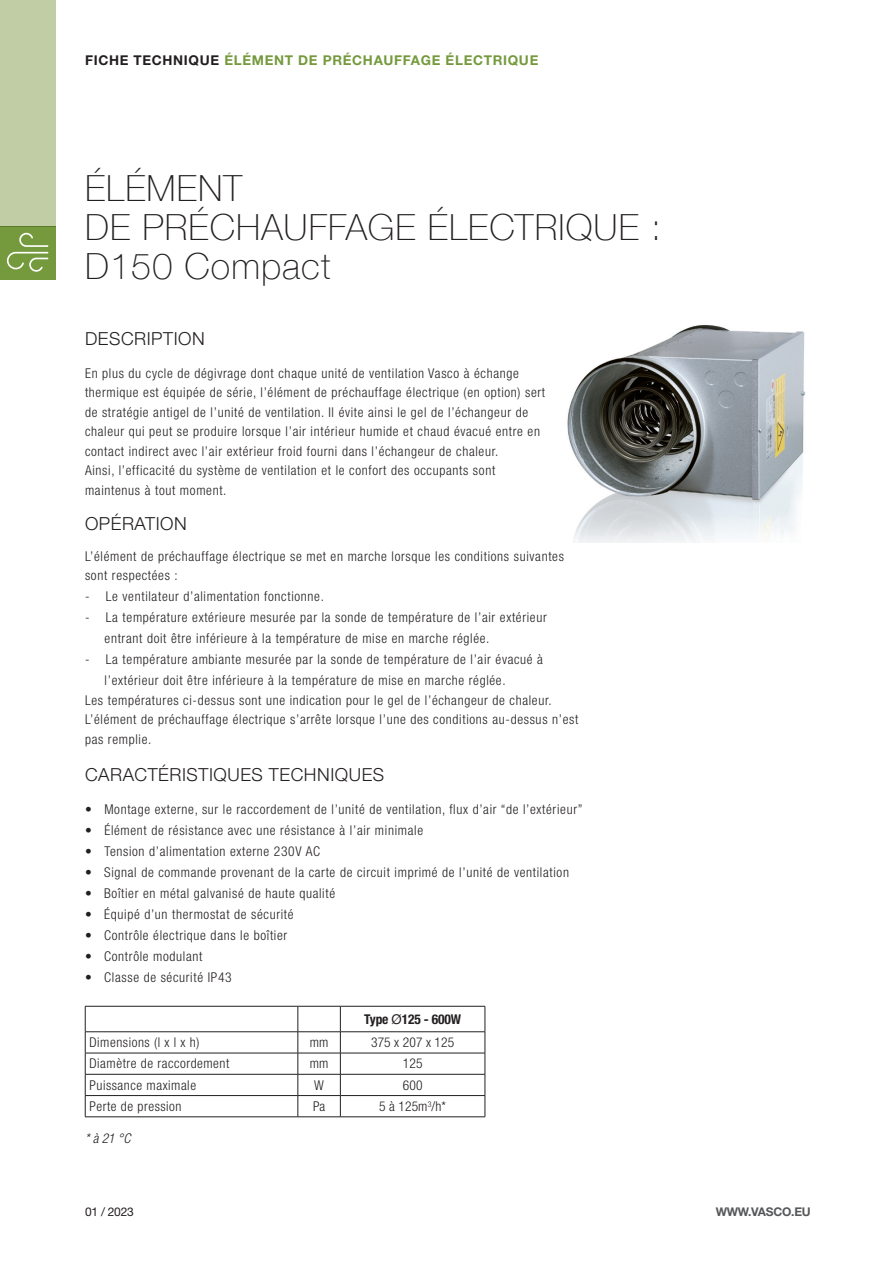
<style>
.page{position:relative;width:893px;height:1263px;background:#fff}
.page>*{position:absolute;margin:0;border:0;box-sizing:border-box;transform-origin:0 0}
.t1{font:100 36px/39px "Helvetica Neue";letter-spacing:.03em;color:#231f20}
.t2{font:300 18px "Helvetica Neue LT Std";letter-spacing:.03em;color:#231f20}
.t3{font:300 condensed 13.5px/19.5px "Helvetica Neue LT Std";letter-spacing:.05em;color:#231f20}
.t4{font:700 13.5px "Helvetica Neue LT Std";letter-spacing:.05em;color:#759a3d}
.t5{font:700 condensed 13.5px "Helvetica Neue LT Std";letter-spacing:-.01em;color:#231f20}
.t6{font:300 condensed 13.5px "Helvetica Neue LT Std";letter-spacing:.01em;color:#231f20}
.t7{font:italic 300 condensed 13.5px "Helvetica Neue LT Std";color:#231f20}
.t8{font:700 12px "Helvetica Neue LT Std";letter-spacing:-.02em;color:#57585a}
.t9{font:12px "Helvetica Neue LT Std";letter-spacing:-.02em;color:#231f20}
.s1{color:#231f20}
.s2{font-weight:400;font-stretch:normal}
</style>
<div class="page">
<div style="left:0;top:0;width:55px;height:226px;background:#c1cda4"></div>
<div style="left:0;top:226px;width:55px;height:54px;background:#759a3d"></div>
<svg style="left:7px;top:233px;width:41px;height:39px"></svg>
<img style="left:567px;top:325px;width:239px;height:218px">
<hr style="left:85px;top:1006px;width:213px;height:1px;background:#231f20">
<hr style="left:298px;top:1006px;width:42px;height:1px;background:#231f20">
<hr style="left:340px;top:1006px;width:145px;height:1px;background:#231f20">
<hr style="left:85px;top:1031px;width:213px;height:1px;background:#231f20">
<hr style="left:298px;top:1031px;width:42px;height:1px;background:#231f20">
<hr style="left:340px;top:1031px;width:145px;height:1px;background:#231f20">
<hr style="left:85px;top:1053px;width:213px;height:1px;background:#231f20">
<hr style="left:298px;top:1053px;width:42px;height:1px;background:#231f20">
<hr style="left:340px;top:1053px;width:145px;height:1px;background:#231f20">
<hr style="left:85px;top:1074px;width:213px;height:1px;background:#231f20">
<hr style="left:298px;top:1074px;width:42px;height:1px;background:#231f20">
<hr style="left:340px;top:1074px;width:145px;height:1px;background:#231f20">
<hr style="left:85px;top:1095px;width:213px;height:1px;background:#231f20">
<svg style="left:85px;top:1006px;width:1px;height:110px"></svg>
<hr style="left:298px;top:1095px;width:42px;height:1px;background:#231f20">
<svg style="left:298px;top:1006px;width:1px;height:110px"></svg>
<hr style="left:340px;top:1095px;width:145px;height:1px;background:#231f20">
<svg style="left:340px;top:1006px;width:1px;height:110px"></svg>
<svg style="left:485px;top:1006px;width:1px;height:110px"></svg>
<hr style="left:85px;top:1116px;width:213px;height:1px;background:#231f20">
<hr style="left:298px;top:1116px;width:42px;height:1px;background:#231f20">
<hr style="left:340px;top:1116px;width:145px;height:1px;background:#231f20">
<p class="t4" style="left:85px;top:52px;width:455px"><span class="s1">FICHE TECHNIQUE</span> ÉLÉMENT DE PRÉCHAUFFAGE ÉLECTRIQUE</p>
<h1 class="t1" style="left:85px;top:167px;width:577px">ÉLÉMENT<br>DE PRÉCHAUFFAGE ÉLECTRIQUE :<br>D150 Compact</h1>
<h2 class="t2" style="left:85px;top:327px;width:121px">DESCRIPTION</h2>
<p class="t3" style="left:85px;top:363px;width:462px">En plus du cycle de dégivrage dont chaque unité de ventilation Vasco à échange thermique est équipée de série, l’élément de préchauffage électrique (en option) sert de stratégie antigel de l’unité de ventilation. Il évite ainsi le gel de l’échangeur de chaleur qui peut se produire lorsque l’air intérieur humide et chaud évacué entre en contact indirect avec l’air extérieur froid fourni dans l’échangeur de chaleur.<br>Ainsi, l’efficacité du système de ventilation et le confort des occupants sont maintenus à tout moment.</p>
<h2 class="t2" style="left:85px;top:512px;width:103px">OPÉRATION</h2>
<p class="t3" style="left:85px;top:546px;width:480px">L’élément de préchauffage électrique se met en marche lorsque les conditions suivantes sont respectées :</p>
<p class="t3" style="left:85px;top:586px;width:240px">- Le ventilateur d’alimentation fonctionne.</p>
<p class="t3" style="left:105px;top:607px;width:444px;line-height:21px;text-indent:-20px">- La température extérieure mesurée par la sonde de température de l’air extérieur entrant doit être inférieure à la température de mise en marche réglée.</p>
<p class="t3" style="left:105px;top:649px;width:440px;line-height:21px;text-indent:-20px">- La température ambiante mesurée par la sonde de température de l’air évacué à l’extérieur doit être inférieure à la température de mise en marche réglée.</p>
<p class="t3" style="left:85px;top:690px;width:495px">Les températures ci-dessus sont une indication pour le gel de l’échangeur de chaleur.<br>L’élément de préchauffage électrique s’arrête lorsque l’une des conditions au-dessus n’est pas remplie.</p>
<h2 class="t2" style="left:85px;top:763px;width:301px">CARACTÉRISTIQUES TECHNIQUES</h2>
<p class="t3" style="left:85px;top:799px;width:499px">• Montage externe, sur le raccordement de l’unité de ventilation, flux d’air “de l’extérieur”</p>
<p class="t3" style="left:85px;top:820px;width:340px">• Élément de résistance avec une résistance à l’air minimale</p>
<p class="t3" style="left:85px;top:841px;width:237px">• Tension d’alimentation externe 230V AC</p>
<p class="t3" style="left:85px;top:862px;width:485px">• Signal de commande provenant de la carte de circuit imprimé de l’unité de ventilation</p>
<p class="t3" style="left:85px;top:883px;width:252px">• Boîtier en métal galvanisé de haute qualité</p>
<p class="t3" style="left:85px;top:904px;width:210px">• Équipé d’un thermostat de sécurité</p>
<p class="t3" style="left:85px;top:925px;width:204px">• Contrôle électrique dans le boîtier</p>
<p class="t3" style="left:85px;top:946px;width:119px">• Contrôle modulant</p>
<p class="t3" style="left:85px;top:967px;width:148px">• Classe de sécurité IP43</p>
<p class="t5" style="left:364px;top:1011px;width:98px">Type <span class="s2">Ø</span>125 - 600W</p>
<p class="t3" style="left:89px;top:1032px;width:111px">Dimensions (l x l x h)</p>
<p class="t3" style="left:310px;top:1032px;width:20px">mm</p>
<p class="t6" style="left:371px;top:1035px;width:85px">375 x 207 x 125</p>
<p class="t3" style="left:89px;top:1054px;width:141px">Diamètre de raccordement</p>
<p class="t3" style="left:310px;top:1054px;width:20px">mm</p>
<p class="t3" style="left:403px;top:1054px;width:21px">125</p>
<p class="t3" style="left:89px;top:1075px;width:108px">Puissance maximale</p>
<p class="t3" style="left:314px;top:1075px;width:11px">W</p>
<p class="t3" style="left:403px;top:1075px;width:21px">600</p>
<p class="t3" style="left:89px;top:1096px;width:94px">Perte de pression</p>
<p class="t3" style="left:313px;top:1096px;width:14px">Pa</p>
<p class="t3" style="left:379px;top:1096px;width:68px">5 à 125m<sup>3</sup>/h*</p>
<p class="t7" style="left:85px;top:1131px;width:47px">* à 21 °C</p>
<p class="t9" style="left:85px;top:1205px;width:50px">01 / 2023</p>
<p class="t8" style="left:716px;top:1204px;width:97px">WWW.VASCO.EU</p>
</div>
